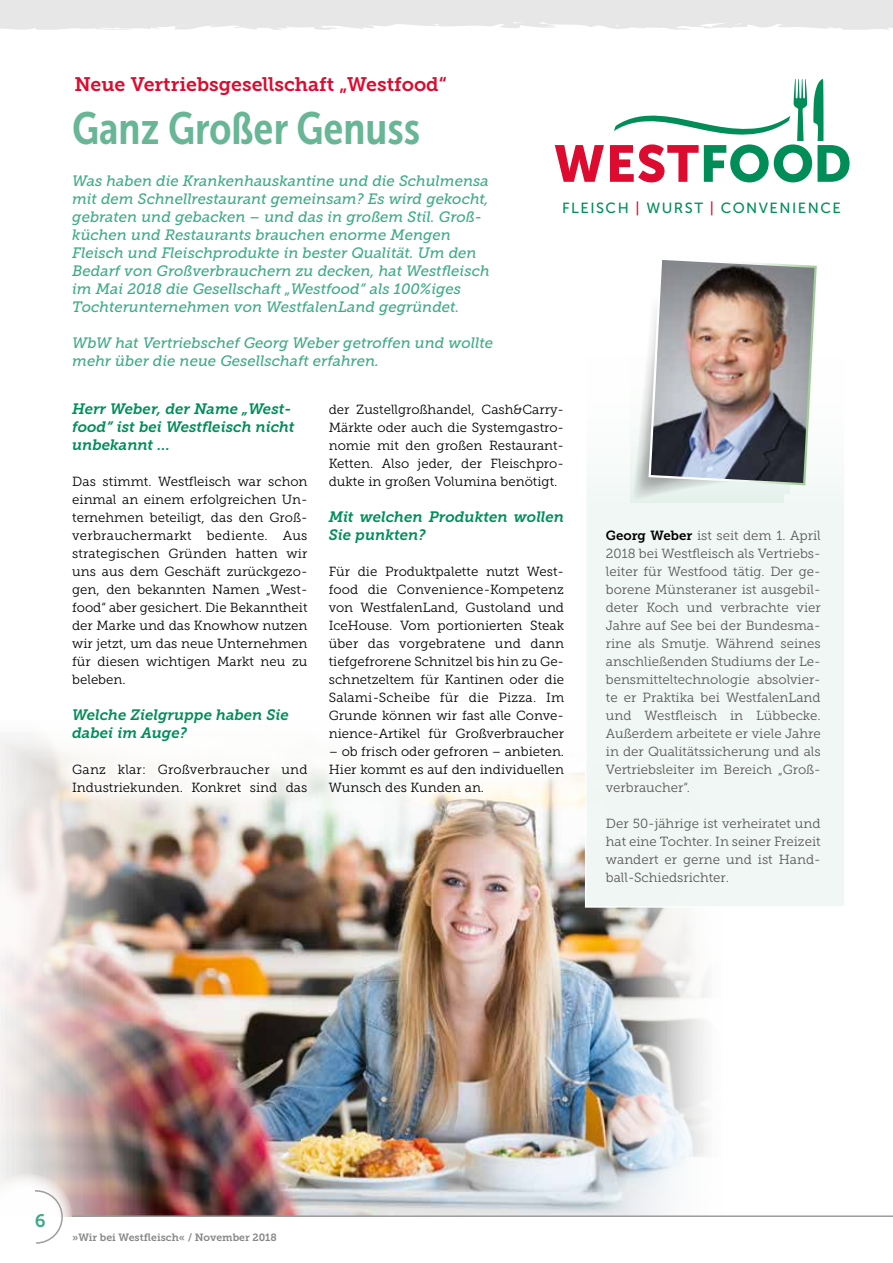
<style>
.page{position:relative;width:893px;height:1263px;background:#fff}
.page>*{position:absolute;margin:0;border:0;box-sizing:border-box;transform-origin:0 0}
.t1{font:45px "Museo Sans Cond 700";color:#68b696}
.t2{font:19.5px "Museo Slab 700";color:#dd0b2f}
.t3{font:18px "Museo Slab 700";color:#3fab86}
.t4{font:italic 15px/18px "Museo Slab 500";color:#3fab86}
.t5{font:italic 15px/18px "Museo Slab 700";color:#008d58}
.t6{font:14.7px "Museo Sans 500";letter-spacing:.1em;color:#008d58}
.t7{font:13.2px/18px "Museo Slab 300";color:#000;text-align:justify}
.t8{font:13.2px/18px "Museo Slab 300";color:#575756;text-align:justify}
.t9{font:10.5px "Museo Slab 700";color:#878787}
.s1{color:#dd0b2f}
.s2{font-family:"Museo Slab 700";color:#000}
</style>
<div class="page">
<hr style="left:892px;top:851px;width:1px;height:327px;background:#f2f2f2">
<img style="left:0;top:738px;width:707px;height:477px">
<div style="left:61px;top:391px;width:514px;height:413px;background:#fff"></div>
<div style="left:584px;top:483px;width:260px;height:425px;background:#f0f7f4"></div>
<img style="left:630px;top:260px;width:188px;height:243px">
<svg style="left:555px;top:145px;width:49px;height:37px"></svg>
<svg style="left:610px;top:79px;width:239px;height:103px"></svg>
<svg style="left:0;top:0;width:893px;height:30px;background:#e9e9e9"></svg>
<hr style="left:72px;top:1215px;width:821px;height:2px;background:#9d9d9c">
<svg style="left:0;top:1173px;width:73px;height:71px"></svg>
<h2 class="t2" style="left:74px;top:73px;width:374px">Neue Vertriebsgesellschaft „Westfood“</h2>
<h1 class="t1" style="left:72px;top:104px;width:349px">Ganz Großer Genuss</h1>
<p class="t4" style="left:72px;top:172px;width:419px">Was haben die Krankenhauskantine und die Schulmensa mit dem Schnellrestaurant gemeinsam? Es wird gekocht, gebraten und gebacken – und das in großem Stil. Groß&shy;küchen und Restaurants brauchen enorme Mengen Fleisch und Fleischprodukte in bester Qualität. Um den Bedarf von Großverbrauchern zu decken, hat Westfleisch im Mai 2018 die Gesellschaft „Westfood“ als 100%iges Tochterunternehmen von WestfalenLand gegründet.</p>
<p class="t4" style="left:72px;top:334px;width:422px">WbW hat Vertriebschef Georg Weber getroffen und wollte mehr über die neue Gesellschaft erfahren.</p>
<p class="t6" style="left:562px;top:200px;width:280px">FLEISCH <span class="s1">|</span> WURST <span class="s1">|</span> CONVENIENCE</p>
<p class="t5" style="left:72px;top:400px;width:224px">Herr Weber, der Name „West&shy;food“ ist bei Westfleisch nicht unbekannt …</p>
<p class="t7" style="left:72px;top:473px;width:237px">Das stimmt. Westfleisch war schon einmal an einem erfolgreichen Un&shy;ternehmen beteiligt, das den Groß&shy;verbrauchermarkt bediente. Aus strategischen Gründen hatten wir uns aus dem Geschäft zurückgezo&shy;gen, den bekannten Namen „West&shy;food“ aber gesichert. Die Bekanntheit der Marke und das Knowhow nutzen wir jetzt, um das neue Unternehmen für diesen wichtigen Markt neu zu beleben.</p>
<p class="t5" style="left:72px;top:706px;width:218px">Welche Zielgruppe haben Sie dabei im Auge?</p>
<p class="t7" style="left:72px;top:761px;width:237px">Ganz klar: Großverbraucher und<br>Industriekunden. Konkret sind das</p>
<p class="t7" style="left:329px;top:401px;width:237px">der Zustellgroßhandel, Cash&amp;Carry-Märkte oder auch die Systemgastro&shy;nomie mit den großen Restaurant-Ketten. Also jeder, der Fleischpro&shy;dukte in großen Volumina benötigt.</p>
<p class="t5" style="left:329px;top:508px;width:237px">Mit welchen Produkten wollen<br>Sie punkten?</p>
<p class="t7" style="left:329px;top:563px;width:237px">Für die Produktpalette nutzt West&shy;food die Convenience-Kompetenz von WestfalenLand, Gustoland und IceHouse. Vom portionierten Steak über das vorgebratene und dann tiefgefrorene Schnitzel bis hin zu Ge&shy;schnetzeltem für Kantinen oder die Salami-Scheibe für die Pizza. Im Grunde können wir fast alle Conve&shy;nience-Artikel für Großverbraucher</p>
<p class="t7" style="left:329px;top:743px;width:237px">– ob frisch oder gefroren – anbieten.<br>Hier kommt es auf den individuellen Wunsch des Kunden an.</p>
<p class="t8" style="left:606px;top:527px;width:216px"><span class="s2">Georg Weber</span> ist seit dem 1. April 2018 bei Westfleisch als Vertriebs&shy;leiter für Westfood tätig. Der ge&shy;borene Münsteraner ist ausgebil&shy;deter Koch und verbrachte vier Jahre auf See bei der Bundesma&shy;rine als Smutje. Während seines anschließenden Studiums der Le&shy;bensmitteltechnologie absolvier&shy;te er Praktika bei WestfalenLand und Westfleisch in Lübbecke.<br>Außerdem arbeitete er viele Jahre in der Qualitätssicherung und als Vertriebsleiter im Bereich „Groß&shy;verbraucher“.</p>
<p class="t8" style="left:606px;top:815px;width:216px">Der 50-jährige ist verheiratet und hat eine Tochter. In seiner Freizeit wandert er gerne und ist Hand&shy;ball-Schiedsrichter.</p>
<h3 class="t3" style="left:35px;top:1210px;width:12px">6</h3>
<p class="t9" style="left:72px;top:1231px;width:206px">»Wir bei Westfleisch« / November 2018</p>
</div>
